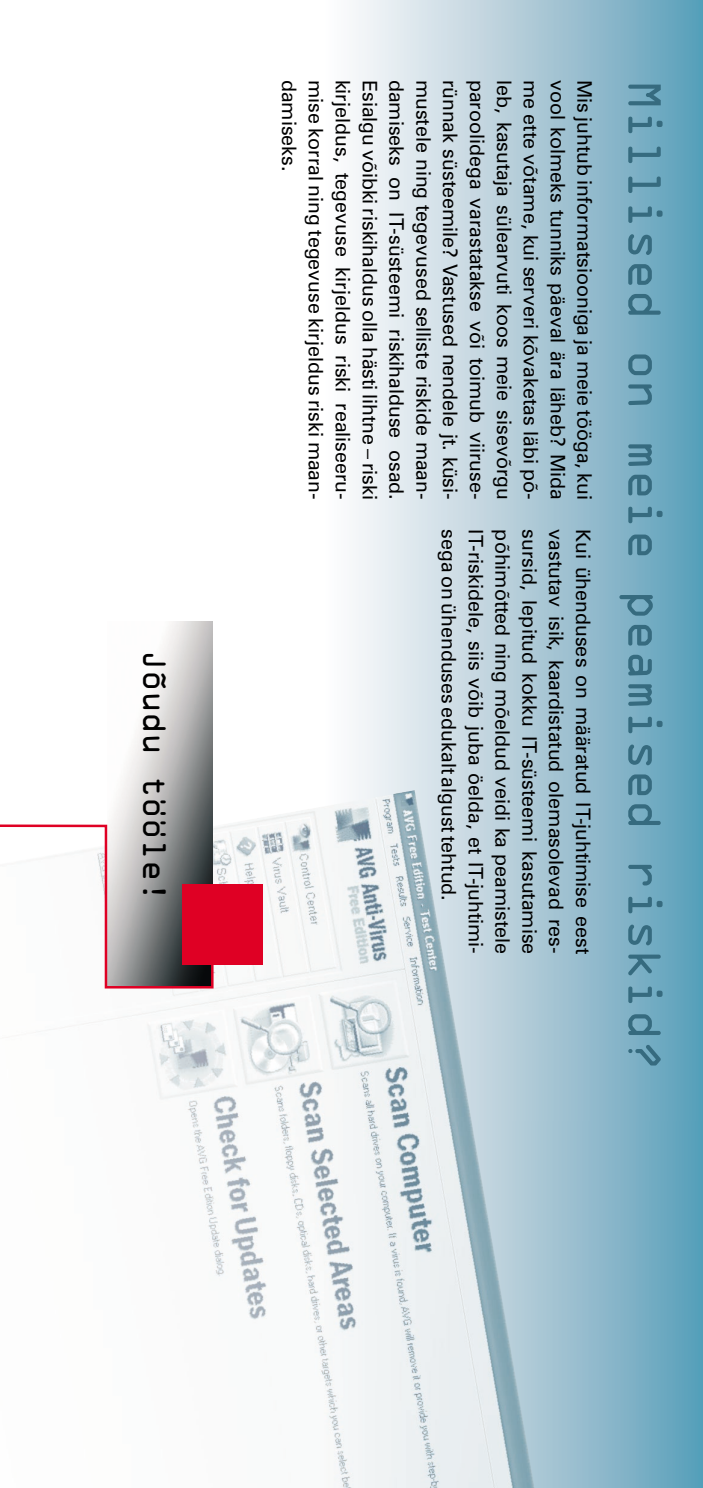
<style>
.page{position:relative;width:703px;height:1488px;background:#fff}
.page>*{position:absolute;margin:0;border:0;box-sizing:border-box;transform-origin:0 0}
.t1{font:50px "OCRA Extended";letter-spacing:-.005em;color:#366b7f}
.t2{font:35px "OCRA Extended";color:#000}
.t3{font:20px "Zurich BT";color:#000}
</style>
<div class="page">
<img style="left:355px;top:0;width:347px;height:1488px">
<img style="left:63px;top:790px;width:475px;height:698px">
<img style="left:107px;top:621px;width:105px;height:202px">
<div style="left:182px;top:884px;width:80px;height:80px;background:#df0024"></div>
<svg style="left:0;top:823px;width:215px;height:166px"></svg>
<h2 class="t2" style="left:167px;top:649px;width:255px;rotate:90deg">Jõudu tööle!</h2>
<p class="t3" style="left:296px;top:80px;width:93px;rotate:90deg">damiseks.</p>
<p class="t3" style="left:323px;top:80px;width:421px;rotate:90deg">mise korral ning tegevuse kirjeldus riski maan-</p>
<p class="t3" style="left:350px;top:80px;width:422px;rotate:90deg">kirjeldus, tegevuse kirjeldus riski realiseeru-</p>
<p class="t3" style="left:377px;top:80px;width:422px;rotate:90deg">Esialgu võibki riskihaldus olla hästi lihtne – riski</p>
<p class="t3" style="left:404px;top:80px;width:422px;rotate:90deg">damiseks on IT-süsteemi riskihalduse osad.</p>
<p class="t3" style="left:431px;top:80px;width:421px;rotate:90deg">mustele ning tegevused selliste riskide maan-</p>
<p class="t3" style="left:457px;top:80px;width:422px;rotate:90deg">rünnak süsteemile? Vastused nendele jt. küsi-</p>
<p class="t3" style="left:484px;top:80px;width:422px;rotate:90deg">paroolidega varastatakse või toimub viiruse-</p>
<p class="t3" style="left:511px;top:80px;width:422px;rotate:90deg">leb, kasutaja sülearvuti koos meie sisevõrgu</p>
<p class="t3" style="left:538px;top:80px;width:422px;rotate:90deg">me ette võtame, kui serveri kõvaketas läbi põ-</p>
<p class="t3" style="left:565px;top:80px;width:422px;rotate:90deg">vool kolmeks tunniks päeval ära läheb? Mida</p>
<p class="t3" style="left:592px;top:80px;width:422px;rotate:90deg">Mis juhtub informatsiooniga ja meie tööga, kui</p>
<h1 class="t1" style="left:662px;top:80px;width:991px;rotate:90deg">Millised on meie peamised riskid?</h1>
<p class="t3" style="left:456px;top:529px;width:373px;rotate:90deg">sega on ühenduses edukalt algust tehtud.</p>
<p class="t3" style="left:483px;top:529px;width:426px;rotate:90deg">IT-riskidele, siis võib juba öelda, et IT-juhtimi-</p>
<p class="t3" style="left:510px;top:529px;width:426px;rotate:90deg">põhimõtted ning mõeldud veidi ka peamistele</p>
<p class="t3" style="left:536px;top:529px;width:426px;rotate:90deg">sursid, lepitud kokku IT-süsteemi kasutamise</p>
<p class="t3" style="left:563px;top:529px;width:426px;rotate:90deg">vastutav isik, kaardistatud olemasolevad res-</p>
<p class="t3" style="left:590px;top:529px;width:426px;rotate:90deg">Kui ühenduses on määratud IT-juhtimise eest</p>
</div>
